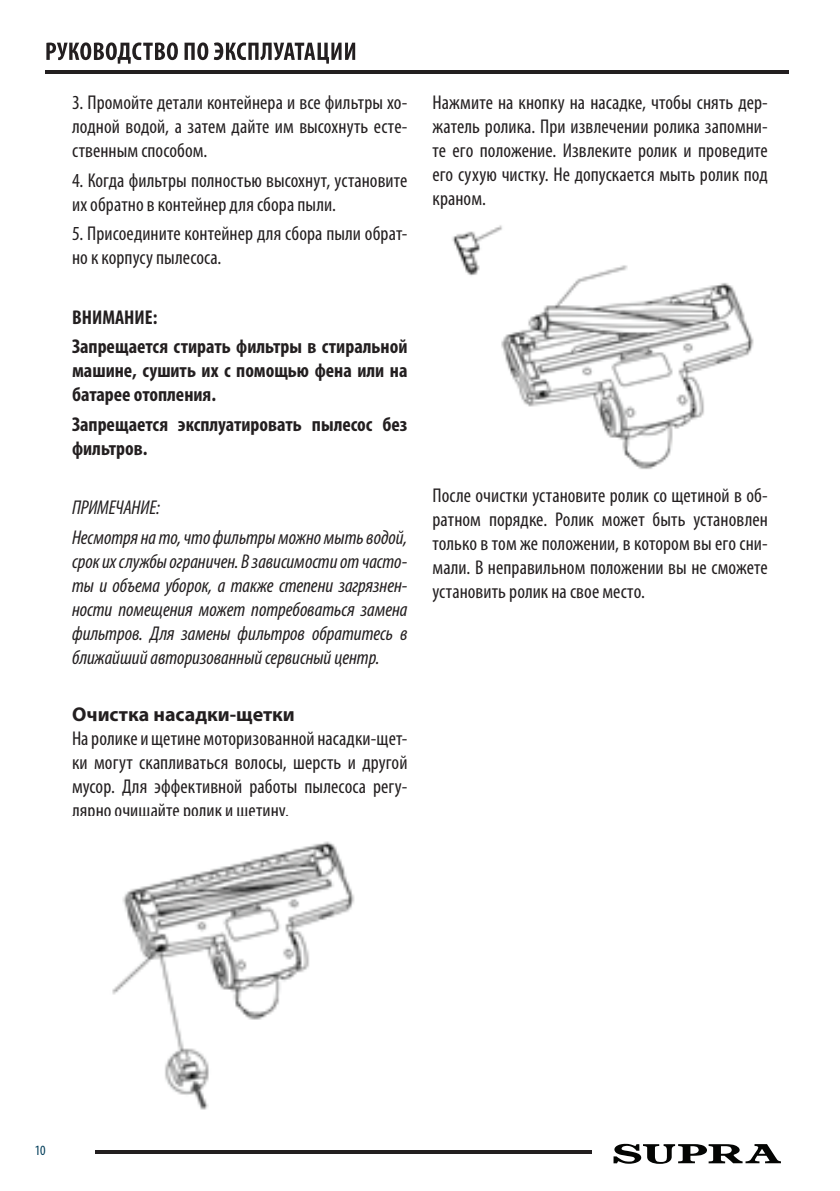
<style>
.page{position:relative;width:840px;height:1191px;background:#fff}
.page>*{position:absolute;margin:0;border:0;box-sizing:border-box;transform-origin:0 0}
.Основной_текст{font:condensed 20px/24px "Myriad Pro";letter-spacing:.005em;color:#231f20;text-align:justify}
.Примечания{font:italic condensed 20px/24px "Myriad Pro";letter-spacing:-.005em;color:#231f20;text-align:justify}
.внимание{font:700 condensed 20px/24px "Myriad Pro";color:#231f20;text-align:justify}
.t1{font:700 20px "Myriad Pro";color:#231f20}
.t2{font:condensed 14.2px "Myriad Pro";color:#013d59}
</style>
<div class="page">
<svg style="left:46px;top:42px;width:132px;height:22px"></svg>
<svg style="left:184px;top:42px;width:24px;height:18px"></svg>
<svg style="left:214px;top:42px;width:141px;height:22px"></svg>
<hr style="left:46px;top:70px;width:742px;height:3px;background:#231f20">
<hr style="left:95px;top:1150px;width:496px;height:4px;background:#231f20">
<svg style="left:613px;top:1143px;width:167px;height:20px"></svg>
<img style="left:112px;top:841px;width:243px;height:269px">
<img style="left:452px;top:225px;width:302px;height:244px">
<p class="Основной_текст" style="left:72px;top:90px;width:337px">3. Промойте детали контейнера и все фильтры хо&shy;лодной водой, а затем дайте им высохнуть есте&shy;ственным способом.</p>
<p class="Основной_текст" style="left:72px;top:168px;width:337px">4. Когда фильтры полностью высохнут, установите их обратно в контейнер для сбора пыли.</p>
<p class="Основной_текст" style="left:72px;top:221px;width:337px">5. Присоедините контейнер для сбора пыли обрат&shy;но к корпусу пылесоса.</p>
<p class="внимание" style="left:72px;top:304px;width:87px">ВНИМАНИЕ:</p>
<p class="внимание" style="left:72px;top:334px;width:337px">Запрещается стирать фильтры в стиральной машине, сушить их с помощью фена или на батарее отопления.</p>
<p class="внимание" style="left:72px;top:412px;width:337px">Запрещается эксплуатировать пылесос без фильтров.</p>
<p class="Примечания" style="left:72px;top:495px;width:89px">ПРИМЕЧАНИЕ:</p>
<p class="Примечания" style="left:72px;top:525px;width:337px">Несмотря на то, что фильтры можно мыть водой, срок их службы ограничен. В зависимости от часто&shy;ты и объема уборок, а также степени загрязнен&shy;ности помещения может потребоваться замена фильтров. Для замены фильтров обратитесь в ближайший авторизованный сервисный центр.</p>
<h2 class="t1" style="left:72px;top:701px;width:224px">Очистка насадки-щетки</h2>
<p class="Основной_текст" style="left:72px;top:726px;width:337px">На ролике и щетине моторизованной насадки-щет&shy;ки могут скапливаться волосы, шерсть и другой мусор. Для эффективной работы пылесоса регу&shy;лярно очищайте ролик и щетину.</p>
<p class="Основной_текст" style="left:432px;top:90px;width:337px">Нажмите на кнопку на насадке, чтобы снять дер&shy;жатель ролика. При извлечении ролика запомни&shy;те его положение. Извлеките ролик и проведите его сухую чистку. Не допускается мыть ролик под краном.</p>
<p class="Основной_текст" style="left:432px;top:483px;width:337px">После очистки установите ролик со щетиной в об&shy;ратном порядке. Ролик может быть установлен только в том же положении, в котором вы его сни&shy;мали. В неправильном положении вы не сможете установить ролик на свое место.</p>
<p class="t2" style="left:35px;top:1141px;width:12px">10</p>
</div>
